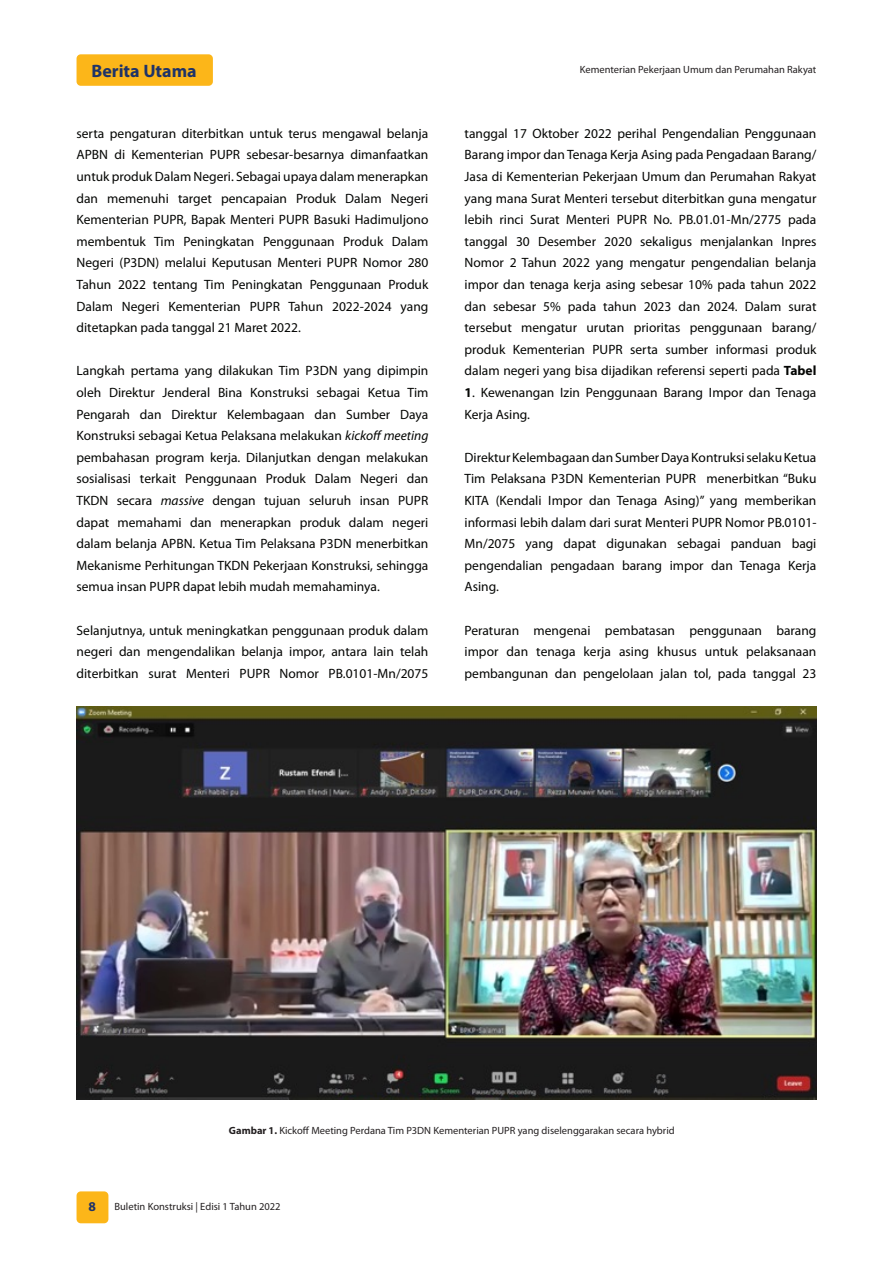
<style>
.page{position:relative;width:893px;height:1263px;background:#fff}
.page>*{position:absolute;margin:0;border:0;box-sizing:border-box;transform-origin:0 0}
.t1{font:700 18px "Myriad Pro";color:#1f3368}
.t2{font:13.5px/21.6px "Myriad Pro";color:#040503;text-align:justify}
.t3{font:700 13.5px "Myriad Pro";color:#1f3368}
.t4{font:10.5px "Myriad Pro";color:#231f20}
.s1{font-style:italic}
.s2{font-weight:700}
</style>
<div class="page">
<div style="left:77px;top:1191px;width:31px;height:32px;background:#fcb619;border-radius:4px"></div>
<div style="left:77px;top:54px;width:136px;height:32px;background:#fcb619;border-radius:4px"></div>
<img style="left:77px;top:706px;width:739px;height:393px">
<h1 class="t1" style="left:91px;top:59px;width:107px">Berita Utama</h1>
<p class="t2" style="left:77px;top:122px;width:353px">serta pengaturan diterbitkan untuk terus mengawal belanja APBN di Kementerian PUPR sebesar-besarnya dimanfaatkan untuk produk Dalam Negeri. Sebagai upaya dalam menerapkan dan memenuhi target pencapaian Produk Dalam Negeri Kementerian PUPR, Bapak Menteri PUPR Basuki Hadimuljono membentuk Tim Peningkatan Penggunaan Produk Dalam Negeri (P3DN) melalui Keputusan Menteri PUPR Nomor 280<br>Tahun 2022 tentang Tim Peningkatan Penggunaan Produk Dalam Negeri Kementerian PUPR Tahun 2022-2024 yang ditetapkan pada tanggal 21 Maret 2022.</p>
<p class="t2" style="left:77px;top:360px;width:353px">Langkah pertama yang dilakukan Tim P3DN yang dipimpin oleh Direktur Jenderal Bina Konstruksi sebagai Ketua Tim Pengarah dan Direktur Kelembagaan dan Sumber Daya Konstruksi sebagai Ketua Pelaksana melakukan <span class="s1">kickoff meeting </span>pembahasan program kerja. Dilanjutkan dengan melakukan sosialisasi terkait Penggunaan Produk Dalam Negeri dan TKDN secara <span class="s1">massive</span> dengan tujuan seluruh insan PUPR dapat memahami dan menerapkan produk dalam negeri dalam belanja APBN. Ketua Tim Pelaksana P3DN menerbitkan Mekanisme Perhitungan TKDN Pekerjaan Konstruksi, sehingga semua insan PUPR dapat lebih mudah memahaminya.</p>
<p class="t2" style="left:77px;top:619px;width:353px">Selanjutnya, untuk meningkatkan penggunaan produk dalam negeri dan mengendalikan belanja impor, antara lain telah diterbitkan surat Menteri PUPR Nomor PB.0101-Mn/2075</p>
<p class="t4" style="left:580px;top:63px;width:238px">Kementerian Pekerjaan Umum dan Perumahan Rakyat</p>
<p class="t2" style="left:465px;top:122px;width:353px">tanggal 17 Oktober 2022 perihal Pengendalian Penggunaan Barang impor dan Tenaga Kerja Asing pada Pengadaan Barang/ Jasa di Kementerian Pekerjaan Umum dan Perumahan Rakyat yang mana Surat Menteri tersebut diterbitkan guna mengatur lebih rinci Surat Menteri PUPR No. PB.01.01-Mn/2775 pada tanggal 30 Desember 2020 sekaligus menjalankan Inpres Nomor 2 Tahun 2022 yang mengatur pengendalian belanja impor dan tenaga kerja asing sebesar 10% pada tahun 2022 dan sebesar 5% pada tahun 2023 dan 2024. Dalam surat tersebut mengatur urutan prioritas penggunaan barang/ produk Kementerian PUPR serta sumber informasi produk dalam negeri yang bisa dijadikan referensi seperti pada <span class="s2">Tabel</span></p>
<p class="t2" style="left:465px;top:381px;width:353px"><span class="s2">1</span>. Kewenangan Izin Penggunaan Barang Impor dan Tenaga<br>Kerja Asing.</p>
<p class="t2" style="left:465px;top:446px;width:353px">Direktur Kelembagaan dan Sumber Daya Kontruksi selaku Ketua Tim Pelaksana P3DN Kementerian PUPR menerbitkan “Buku KITA (Kendali Impor dan Tenaga Asing)” yang memberikan informasi lebih dalam dari surat Menteri PUPR Nomor PB.0101- Mn/2075 yang dapat digunakan sebagai panduan bagi pengendalian pengadaan barang impor dan Tenaga Kerja Asing.</p>
<p class="t2" style="left:465px;top:619px;width:353px">Peraturan mengenai pembatasan penggunaan barang impor dan tenaga kerja asing khusus untuk pelaksanaan pembangunan dan pengelolaan jalan tol, pada tanggal 23</p>
<p class="t4" style="left:229px;top:1123px;width:447px"><span class="s2">Gambar 1.</span> Kickoff Meeting Perdana Tim P3DN Kementerian PUPR yang diselenggarakan secara hybrid</p>
<p class="t3" style="left:89px;top:1198px;width:9px">8</p>
<p class="t4" style="left:115px;top:1199px;width:168px">Buletin Konstruksi | Edisi 1 Tahun 2022</p>
</div>
